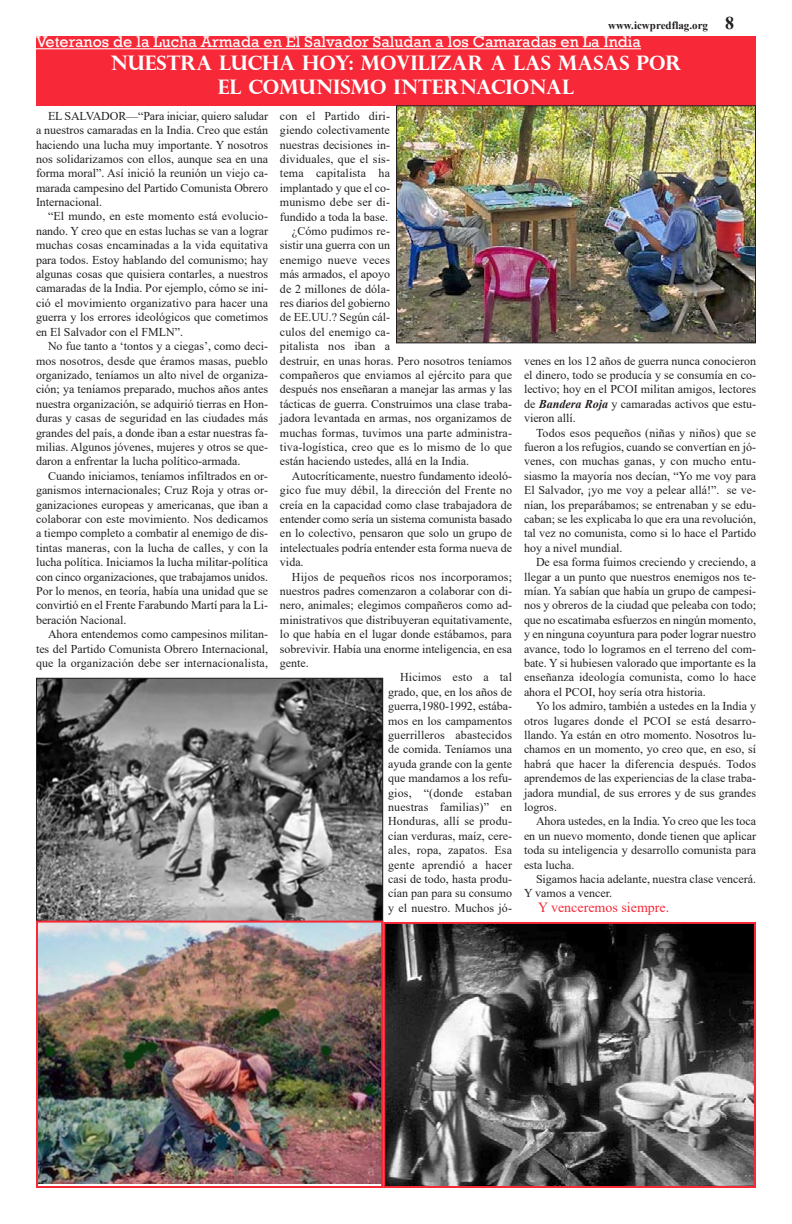
<style>
.page{position:relative;width:792px;height:1224px;background:#fff}
.page>*{position:absolute;margin:0;border:0;box-sizing:border-box;transform-origin:0 0}
.t1{font:700 20px/24px "Perpetua Titling";color:#fff;text-align:center}
.t2{font:16px "Rockwell";color:#fff}
.t3{font:14px "Times New Roman";color:#f72938}
.t4{font:12px/14.4px "Times New Roman";color:#231f20;text-align:justify}
.t5{font:700 11px "Times New Roman";color:#231f20}
.s1{font-size:18px}
.s2{font-weight:700;font-style:italic}
</style>
<div class="page">
<div style="left:36px;top:36px;width:720px;height:69px;background:#f72938"></div>
<hr style="left:36px;top:48px;width:605px;height:1px;background:#fff">
<img style="left:398px;top:107px;width:356px;height:234px">
<div style="left:396px;top:105px;width:360px;height:238px;border:1px solid #231f20"></div>
<img style="left:38px;top:680px;width:343px;height:240px">
<div style="left:36px;top:678px;width:347px;height:244px;border:1px solid #231f20"></div>
<img style="left:39px;top:924px;width:341px;height:260px">
<div style="left:36px;top:921px;width:347px;height:267px;border:2px solid #f72938"></div>
<img style="left:386px;top:925px;width:367px;height:260px">
<div style="left:383px;top:922px;width:373px;height:266px;border:2px solid #f72938"></div>
<p class="t5" style="left:608px;top:20px;width:128px">www.icwpredflag.org <span class="s1">8</span></p>
<h2 class="t2" style="left:36px;top:32px;width:607px">Veteranos de la Lucha Armada en El Salvador Saludan a los Camaradas en La India</h2>
<h1 class="t1" style="left:111px;top:53px;width:572px">NUESTRA LUCHA HOY: MOVILIZAR A LAS MASAS POR<br>EL COMUNISMO INTERNACIONAL</h1>
<p class="t4" style="left:36px;top:108px;width:234px;text-indent:12px">EL SALVADOR—“Para iniciar, quiero saludar a nuestros camaradas en la India. Creo que están haciendo una lucha muy importante. Y nosotros nos solidarizamos con ellos, aunque sea en una forma moral”. Así inició la reunión un viejo ca&shy;marada campesino del Partido Comunista Obrero Internacional.</p>
<p class="t4" style="left:36px;top:209px;width:234px;text-indent:12px">“El mundo, en este momento está evolucio&shy;nando. Y creo que en estas luchas se van a lograr muchas cosas encaminadas a la vida equitativa para todos. Estoy hablando del comunismo; hay algunas cosas que quisiera contarles, a nuestros camaradas de la India. Por ejemplo, cómo se ini&shy;ció el movimiento organizativo para hacer una guerra y los errores ideológicos que cometimos en El Salvador con el FMLN”.</p>
<p class="t4" style="left:36px;top:339px;width:234px;text-indent:12px">No fue tanto a ‘tontos y a ciegas’, como deci&shy;mos nosotros, desde que éramos masas, pueblo organizado, teníamos un alto nivel de organiza&shy;ción; ya teníamos preparado, muchos años antes nuestra organización, se adquirió tierras en Hon&shy;duras y casas de seguridad en las ciudades más grandes del país, a donde iban a estar nuestras fa&shy;milias. Algunos jóvenes, mujeres y otros se que&shy;daron a enfrentar la lucha político-armada.</p>
<p class="t4" style="left:36px;top:468px;width:234px;text-indent:12px">Cuando iniciamos, teníamos infiltrados en or&shy;ganismos internacionales; Cruz Roja y otras or&shy;ganizaciones europeas y americanas, que iban a colaborar con este movimiento. Nos dedicamos a tiempo completo a combatir al enemigo de dis&shy;tintas maneras, con la lucha de calles, y con la lucha política. Iniciamos la lucha militar-política con cinco organizaciones, que trabajamos unidos.<br>Por lo menos, en teoría, había una unidad que se convirtió en el Frente Farabundo Martí para la Li&shy;beración Nacional.</p>
<p class="t4" style="left:36px;top:627px;width:234px;text-indent:12px">Ahora entendemos como campesinos militan&shy;tes del Partido Comunista Obrero Internacional, que la organización debe ser internacionalista,</p>
<p class="t4" style="left:280px;top:108px;width:112px">con el Partido diri-</p>
<p class="t4" style="left:280px;top:123px;width:111px">giendo colectivamente</p>
<p class="t4" style="left:280px;top:137px;width:112px">nuestras decisiones in-</p>
<p class="t4" style="left:280px;top:152px;width:112px">dividuales, que el sis-</p>
<p class="t4" style="left:280px;top:166px;width:112px">tema capitalista ha</p>
<p class="t4" style="left:280px;top:180px;width:112px">implantado y que el co-</p>
<p class="t4" style="left:280px;top:195px;width:112px">munismo debe ser di-</p>
<p class="t4" style="left:280px;top:209px;width:110px">fundido a toda la base.</p>
<p class="t4" style="left:292px;top:224px;width:100px">¿Cómo pudimos re-</p>
<p class="t4" style="left:280px;top:238px;width:112px">sistir una guerra con un</p>
<p class="t4" style="left:280px;top:252px;width:112px">enemigo nueve veces</p>
<p class="t4" style="left:280px;top:267px;width:112px">más armados, el apoyo</p>
<p class="t4" style="left:280px;top:281px;width:112px">de 2 millones de dóla-</p>
<p class="t4" style="left:280px;top:296px;width:112px">res diarios del gobierno</p>
<p class="t4" style="left:280px;top:310px;width:112px">de EE.UU.? Según cál-</p>
<p class="t4" style="left:280px;top:324px;width:112px">culos del enemigo ca-</p>
<p class="t4" style="left:280px;top:339px;width:112px">pitalista nos iban a</p>
<p class="t4" style="left:280px;top:353px;width:233px">destruir, en unas horas. Pero nosotros teníamos</p>
<p class="t4" style="left:280px;top:368px;width:234px">compañeros que enviamos al ejército para que</p>
<p class="t4" style="left:280px;top:382px;width:234px">después nos enseñaran a manejar las armas y las</p>
<p class="t4" style="left:280px;top:396px;width:234px">tácticas de guerra. Construimos una clase traba-</p>
<p class="t4" style="left:280px;top:411px;width:233px">jadora levantada en armas, nos organizamos de</p>
<p class="t4" style="left:280px;top:425px;width:234px">muchas formas, tuvimos una parte administra-</p>
<p class="t4" style="left:280px;top:440px;width:234px">tiva-logística, creo que es lo mismo de lo que</p>
<p class="t4" style="left:280px;top:454px;width:191px">están haciendo ustedes, allá en la India.</p>
<p class="t4" style="left:292px;top:468px;width:222px">Autocríticamente, nuestro fundamento ideoló-</p>
<p class="t4" style="left:280px;top:483px;width:234px">gico fue muy débil, la dirección del Frente no</p>
<p class="t4" style="left:280px;top:497px;width:234px">creía en la capacidad como clase trabajadora de</p>
<p class="t4" style="left:280px;top:512px;width:234px">entender como sería un sistema comunista basado</p>
<p class="t4" style="left:280px;top:526px;width:234px">en lo colectivo, pensaron que solo un grupo de</p>
<p class="t4" style="left:280px;top:540px;width:234px">intelectuales podría entender esta forma nueva de</p>
<p class="t4" style="left:280px;top:555px;width:25px">vida.</p>
<p class="t4" style="left:292px;top:569px;width:222px">Hijos de pequeños ricos nos incorporamos;</p>
<p class="t4" style="left:280px;top:584px;width:234px">nuestros padres comenzaron a colaborar con di-</p>
<p class="t4" style="left:280px;top:598px;width:234px">nero, animales; elegimos compañeros como ad-</p>
<p class="t4" style="left:280px;top:612px;width:234px">ministrativos que distribuyeran equitativamente,</p>
<p class="t4" style="left:280px;top:627px;width:233px">lo que había en el lugar donde estábamos, para</p>
<p class="t4" style="left:280px;top:641px;width:234px">sobrevivir. Había una enorme inteligencia, en esa</p>
<p class="t4" style="left:280px;top:656px;width:30px">gente.</p>
<p class="t4" style="left:400px;top:670px;width:113px">Hicimos esto a tal</p>
<p class="t4" style="left:388px;top:684px;width:125px">grado, que, en los años de</p>
<p class="t4" style="left:388px;top:699px;width:125px">guerra,1980-1992, estába-</p>
<p class="t4" style="left:388px;top:713px;width:125px">mos en los campamentos</p>
<p class="t4" style="left:388px;top:728px;width:125px">guerrilleros abastecidos</p>
<p class="t4" style="left:388px;top:742px;width:125px">de comida. Teníamos una</p>
<p class="t4" style="left:388px;top:756px;width:125px">ayuda grande con la gente</p>
<p class="t4" style="left:388px;top:771px;width:125px">que mandamos a los refu-</p>
<p class="t4" style="left:388px;top:785px;width:125px">gios, “(donde estaban</p>
<p class="t4" style="left:388px;top:800px;width:125px">nuestras familias)” en</p>
<p class="t4" style="left:388px;top:814px;width:125px">Honduras, allí se produ-</p>
<p class="t4" style="left:388px;top:828px;width:125px">cían verduras, maíz, cere-</p>
<p class="t4" style="left:388px;top:843px;width:125px">ales, ropa, zapatos. Esa</p>
<p class="t4" style="left:388px;top:857px;width:125px">gente aprendió a hacer</p>
<p class="t4" style="left:388px;top:872px;width:125px">casi de todo, hasta produ-</p>
<p class="t4" style="left:388px;top:886px;width:125px">cían pan para su consumo</p>
<p class="t4" style="left:388px;top:900px;width:125px">y el nuestro. Muchos jó-</p>
<p class="t4" style="left:524px;top:353px;width:234px">venes en los 12 años de guerra nunca conocieron el dinero, todo se producía y se consumía en co&shy;lectivo; hoy en el PCOI militan amigos, lectores de <span class="s2">Bandera Roja</span> y camaradas activos que estu&shy;vieron allí.</p>
<p class="t4" style="left:524px;top:425px;width:234px;text-indent:12px">Todos esos pequeños (niñas y niños) que se fueron a los refugios, cuando se convertían en jó&shy;venes, con muchas ganas, y con mucho entu&shy;siasmo la mayoría nos decían, “Yo me voy para El Salvador, ¡yo me voy a pelear allá!”. se ve&shy;nían, los preparábamos; se entrenaban y se edu&shy;caban; se les explicaba lo que era una revolución, tal vez no comunista, como si lo hace el Partido hoy a nivel mundial.</p>
<p class="t4" style="left:524px;top:555px;width:234px;text-indent:12px">De esa forma fuimos creciendo y creciendo, a llegar a un punto que nuestros enemigos nos te&shy;mían. Ya sabían que había un grupo de campesi&shy;nos y obreros de la ciudad que peleaba con todo; que no escatimaba esfuerzos en ningún momento, y en ninguna coyuntura para poder lograr nuestro avance, todo lo logramos en el terreno del com&shy;bate. Y si hubiesen valorado que importante es la enseñanza ideología comunista, como lo hace ahora el PCOI, hoy sería otra historia.</p>
<p class="t4" style="left:524px;top:699px;width:234px;text-indent:12px">Yo los admiro, también a ustedes en la India y otros lugares donde el PCOI se está desarro&shy;llando. Ya están en otro momento. Nosotros lu&shy;chamos en un momento, yo creo que, en eso, sí habrá que hacer la diferencia después. Todos aprendemos de las experiencias de la clase traba&shy;jadora mundial, de sus errores y de sus grandes logros.</p>
<p class="t4" style="left:524px;top:814px;width:234px;text-indent:12px">Ahora ustedes, en la India. Yo creo que les toca en un nuevo momento, donde tienen que aplicar toda su inteligencia y desarrollo comunista para esta lucha.</p>
<p class="t4" style="left:524px;top:872px;width:234px;text-indent:12px">Sigamos hacia adelante, nuestra clase vencerá.<br>Y vamos a vencer.</p>
<p class="t3" style="left:538px;top:899px;width:133px">Y venceremos siempre.</p>
</div>
